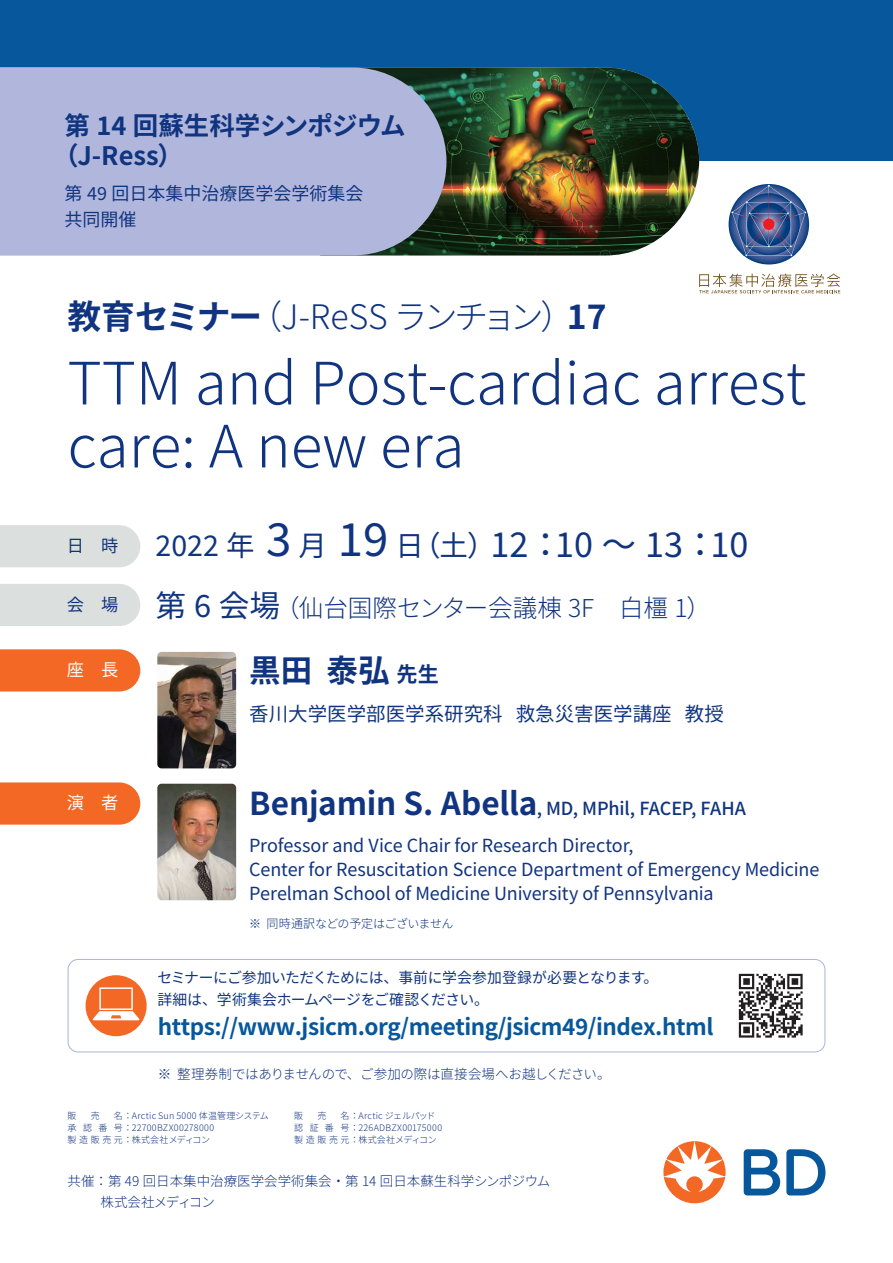
<style>
.page{position:relative;width:893px;height:1263px;background:#fff}
.page>*{position:absolute;margin:0;border:0;box-sizing:border-box;transform-origin:0 0}
.t1{font:300 58.5px/63px "Noto Sans JP";color:#10347f}
.t2{font:34.2px "Noto Sans JP";color:#10347f}
.t3{font:300 33.75px "Noto Sans JP";letter-spacing:-.09em;color:#10347f}
.t4{font:700 31.5px "Noto Sans JP";color:#10347f}
.t5{font:700 25.5px/30px "Noto Sans JP";color:#10347f}
.t6{font:300 24.6px "Noto Sans JP";color:#10347f}
.t7{font:700 22.5px "Noto Sans JP";letter-spacing:-.02em;color:#06579c}
.t8{font:19.5px "Noto Sans JP";color:#10347f}
.t9{font:18px/37.7px "Noto Sans JP";letter-spacing:-.005em;color:#10347f}
.t10{font:17.25px "Noto Sans JP";color:#fff}
.t11{font:17.25px "Noto Sans JP";color:#10347f}
.t12{font:14.85px/22.4px "Noto Sans CJ Kjp";letter-spacing:-.03em;color:#10347f}
.t13{font:300 13.5px/21px "Noto Sans JP";color:#10347f}
.t14{font:300 13.5px "Noto Sans CJ Kjp";letter-spacing:-.015em;color:#10347f}
.t15{font:300 12px "Noto Sans CJ Kjp";letter-spacing:-.025em;color:#10347f}
.t16{font:300 9px/12px "Noto Sans CJ Kjp";letter-spacing:.025em;color:#10347f}
.s1{font-weight:700}
.s2{font-size:28.5px}
.s3{font-size:45.6px}
.s4{font-weight:400;font-size:30.75px}
.s5{font-size:21.15px}
.s6{font-weight:700;font-size:31.5px}
.s7{font-weight:500}
</style>
<div class="page">
<div style="left:0;top:0;width:893px;height:160px;background:#06579c"></div>
<img style="left:446px;top:68px;width:253px;height:187px">
<svg style="left:744px;top:1149px;width:81px;height:46px"></svg>
<svg style="left:663px;top:1141px;width:63px;height:62px"></svg>
<div style="left:0;top:584px;width:140px;height:42px;background:#dbdfdd"></div>
<div style="left:0;top:525px;width:140px;height:42px;background:#dbdfdd"></div>
<div style="left:0;top:649px;width:140px;height:42px;background:#f36824"></div>
<svg style="left:0;top:782px;width:140px;height:43px;background:#f36f2e"></svg>
<div style="left:68px;top:959px;width:757px;height:93px;border:1px solid #b1b7dc;border-radius:10px"></div>
<div style="left:86px;top:975px;width:61px;height:61px;background:#f36824;border-radius:50%"></div>
<svg style="left:93px;top:987px;width:47px;height:33px"></svg>
<div style="left:0;top:68px;width:446px;height:187px;background:#b1b7dc"></div>
<img style="left:157px;top:784px;width:79px;height:116px">
<img style="left:157px;top:652px;width:79px;height:116px">
<svg style="left:739px;top:974px;width:64px;height:63px"></svg>
<svg style="left:699px;top:274px;width:141px;height:19px"></svg>
<img style="left:729px;top:184px;width:80px;height:80px;border-radius:40px">
<svg style="left:731px;top:185px;width:75px;height:71px"></svg>
<img style="left:732px;top:186px;width:73px;height:69px">
<div style="left:763px;top:219px;width:12px;height:11px;background:#ed1c24;border-radius:50%"></div>
<h3 class="t5" style="left:53px;top:111px;width:354px;text-indent:12px">第 14 回蘇生科学シンポジウム（J-Ress）</h3>
<p class="t9" style="left:65px;top:180px;width:300px;line-height:26.2px">第 49 回日本集中治療医学会学術集会共同開催</p>
<h3 class="t3" style="left:68px;top:297px;width:541px"><span class="s1">教育セミナー</span>（J-ReSS ランチョン）<span class="s1">17</span></h3>
<h1 class="t1" style="left:68px;top:353px;width:740px">TTM and Post-cardiac arrest care: A new era</h1>
<h2 class="t2" style="left:156px;top:525px;width:594px"><span class="s2">2022 年</span> <span class="s3">3</span> <span class="s2">月</span> <span class="s3">19</span> <span class="s2">日（土）</span>12：10 ～ 13：10</h2>
<h3 class="t6" style="left:67px;top:594px;width:646px"><sup>会　場</sup> <span class="s4">第 6 会場</span>（仙台国際センター会議棟 3F　白橿 1）</h3>
<p class="t11" style="left:67px;top:536px;width:53px">日　時</p>
<p class="t10" style="left:67px;top:660px;width:53px">座　長</p>
<p class="t10" style="left:67px;top:793px;width:53px">演　者</p>
<h3 class="t4" style="left:249px;top:652px;width:191px">黒田 泰弘 <span class="s5">先生</span></h3>
<p class="t8" style="left:249px;top:702px;width:476px">香川大学医学部医学系研究科 救急災害医学講座 教授</p>
<p class="t9" style="left:249px;top:790px;width:498px"><span class="s6">Benjamin S. Abella</span><span class="s7">, MD, MPhil, FACEP, FAHA<br></span>Professor and Vice Chair for Research Director,</p>
<p class="t9" style="left:249px;top:858px;width:572px;line-height:24px">Center for Resuscitation Science Department of Emergency Medicine<br>Perelman School of Medicine University of Pennsylvania</p>
<p class="t15" style="left:249px;top:917px;width:206px">※ 同時通訳などの予定はございません</p>
<p class="t12" style="left:157px;top:967px;width:503px">セミナーにご参加いただくためには、事前に学会参加登録が必要となります。詳細は、学術集会ホームページをご確認ください。</p>
<p class="t7" style="left:158px;top:1014px;width:557px">https://www.jsicm.org/meeting/jsicm49/index.html</p>
<p class="t14" style="left:158px;top:1066px;width:454px">※ 整理券制ではありませんので、ご参加の際は直接会場へお越しください。</p>
<p class="t16" style="left:68px;top:1110px;width:203px;text-indent:46px">名：Arctic Sun 5000 体温管理システム承 認 番 号：22700BZX00278000<br>製造販売元：株式会社メディコン</p>
<p class="t16" style="left:294px;top:1110px;width:10px">販</p>
<p class="t16" style="left:317px;top:1110px;width:10px">売</p>
<p class="t16" style="left:294px;top:1110px;width:150px;text-indent:46px">名：Arctic ジェルパッド認 証 番 号：226ADBZX00175000製造販売元：株式会社メディコン</p>
<p class="t16" style="left:68px;top:1110px;width:10px">販</p>
<p class="t16" style="left:91px;top:1110px;width:10px">売</p>
<p class="t13" style="left:68px;top:1170px;width:484px">共催：第 49 回日本集中治療医学会学術集会・第 14 回日本蘇生科学シンポジウム　　 株式会社メディコン</p>
</div>
